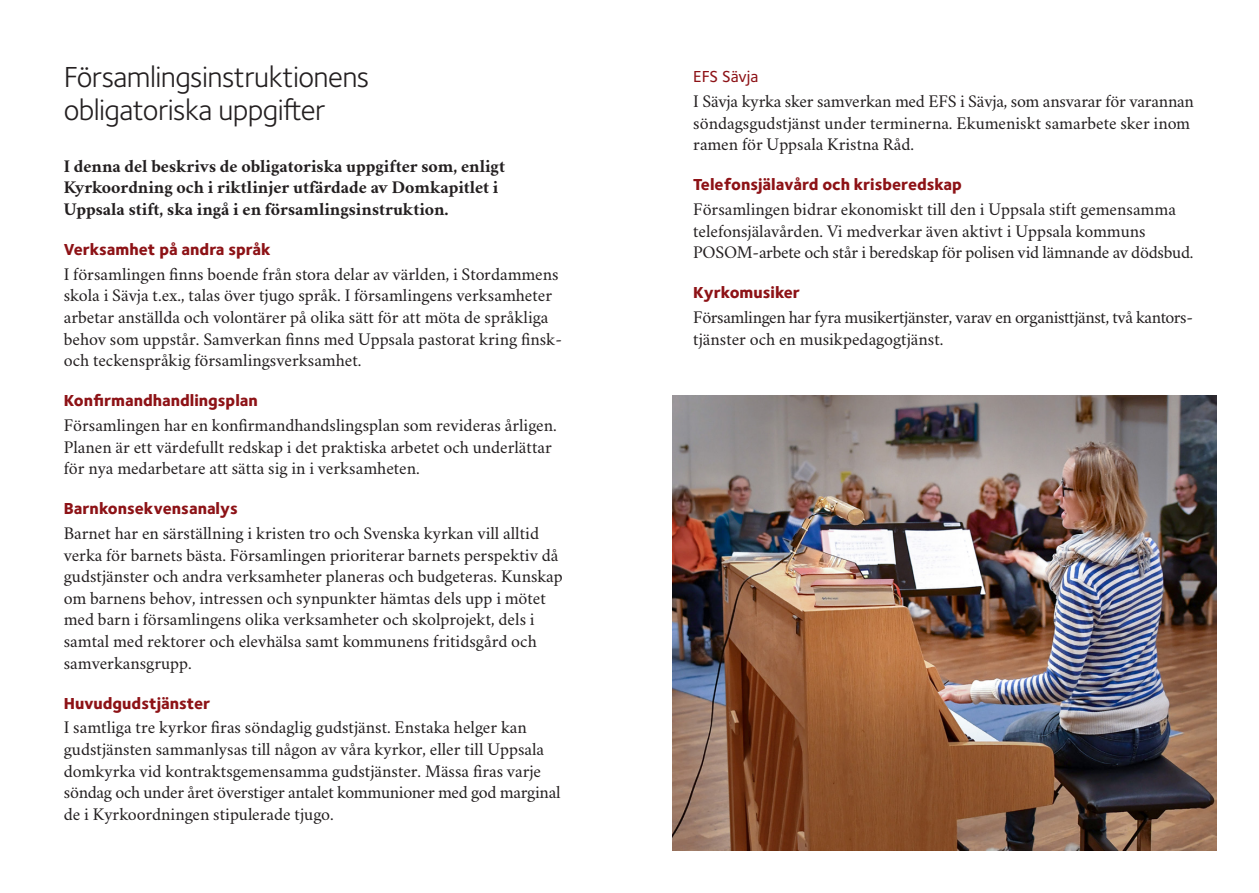
<style>
.page{position:relative;width:1259px;height:893px;background:#fff}
.page>*{position:absolute;margin:0;border:0;box-sizing:border-box;transform-origin:0 0}
.t1{font:30px/33px "Foundry Sterling OT3";letter-spacing:-.02em;color:#231f20}
.brödtext{font:18px/21.6px "Crimson Svk 2.0";color:#231f20}
.brödtext-2{font:700 18px/21.6px "Crimson Svk 2.0";color:#231f20}
.brödtext-3{font:18px/21.6px "Crimson Svk 2.0";letter-spacing:-.02em;color:#231f20}
.t2{font:800 16.5px "Foundry Sterling OT3";color:#8d1216}
.t3{font:500 16.5px "Foundry Sterling OT3";color:#8d1216}
</style>
<div class="page">
<img style="left:672px;top:395px;width:544px;height:455px">
<h2 class="t1" style="left:64px;top:58px;width:307px">Församlingsinstruktionens obligatoriska uppgifter</h2>
<p class="brödtext-2" style="left:64px;top:155px;width:443px">I denna del beskrivs de obligatoriska uppgifter som, enligt<br>Kyrkoordning och i riktlinjer utfärdade av Domkapitlet i<br>Uppsala stift, ska ingå i en församlingsinstruktion.</p>
<h3 class="t2" style="left:64px;top:236px;width:208px">Verksamhet på andra språk</h3>
<p class="brödtext" style="left:64px;top:262px;width:500px">I församlingen finns boende från stora delar av världen, i Stordammens skola i Sävja t.ex., talas över tjugo språk. I församlingens verksamheter arbetar anställda och volontärer på olika sätt för att möta de språkliga behov som uppstår. Samverkan finns med Uppsala pastorat kring finsk&shy;och teckenspråkig församlingsverksamhet.</p>
<h3 class="t2" style="left:64px;top:387px;width:196px">Konfirmandhandlingsplan</h3>
<p class="brödtext" style="left:64px;top:413px;width:494px">Församlingen har en konfirmandhandslingsplan som revideras årligen.<br>Planen är ett värdefullt redskap i det praktiska arbetet och underlättar för nya medarbetare att sätta sig in i verksamheten.</p>
<h3 class="t2" style="left:64px;top:495px;width:176px">Barnkonsekvensanalys</h3>
<p class="brödtext" style="left:64px;top:521px;width:500px">Barnet har en särställning i kristen tro och Svenska kyrkan vill alltid verka för barnets bästa. Församlingen prioriterar barnets perspektiv då gudstjänster och andra verksamheter planeras och budgeteras. Kunskap om barnens behov, intressen och synpunkter hämtas dels upp i mötet med barn i församlingens olika verksamheter och skolprojekt, dels i samtal med rektorer och elevhälsa samt kommunens fritidsgård och samverkansgrupp.</p>
<h3 class="t2" style="left:64px;top:689px;width:148px">Huvudgudstjänster</h3>
<p class="brödtext" style="left:64px;top:716px;width:498px">I samtliga tre kyrkor firas söndaglig gudstjänst. Enstaka helger kan gudstjänsten sammanlysas till någon av våra kyrkor, eller till Uppsala domkyrka vid kontraktsgemensamma gudstjänster. Mässa firas varje söndag och under året överstiger antalet kommunioner med god marginal de i Kyrkoordningen stipulerade tjugo.</p>
<h3 class="t3" style="left:693px;top:64px;width:67px">EFS Sävja</h3>
<p class="brödtext" style="left:693px;top:89px;width:502px">I Sävja kyrka sker samverkan med EFS i Sävja, som ansvarar för varannan söndagsgudstjänst under terminerna. Ekumeniskt samarbete sker inom ramen för Uppsala Kristna Råd.</p>
<h3 class="t2" style="left:693px;top:171px;width:270px">Telefonsjälavård och krisberedskap</h3>
<p class="brödtext" style="left:693px;top:197px;width:502px">Församlingen bidrar ekonomiskt till den i Uppsala stift gemensamma telefonsjälavården. Vi medverkar även aktivt i Uppsala kommuns<br>POSOM-arbete och står i beredskap för polisen vid lämnande av dödsbud.</p>
<h3 class="t2" style="left:693px;top:279px;width:108px">Kyrkomusiker</h3>
<p class="brödtext-3" style="left:693px;top:305px;width:501px">Församlingen har fyra musikertjänster, varav en organisttjänst, två kantors&shy;tjänster och en musikpedagogtjänst.</p>
</div>
